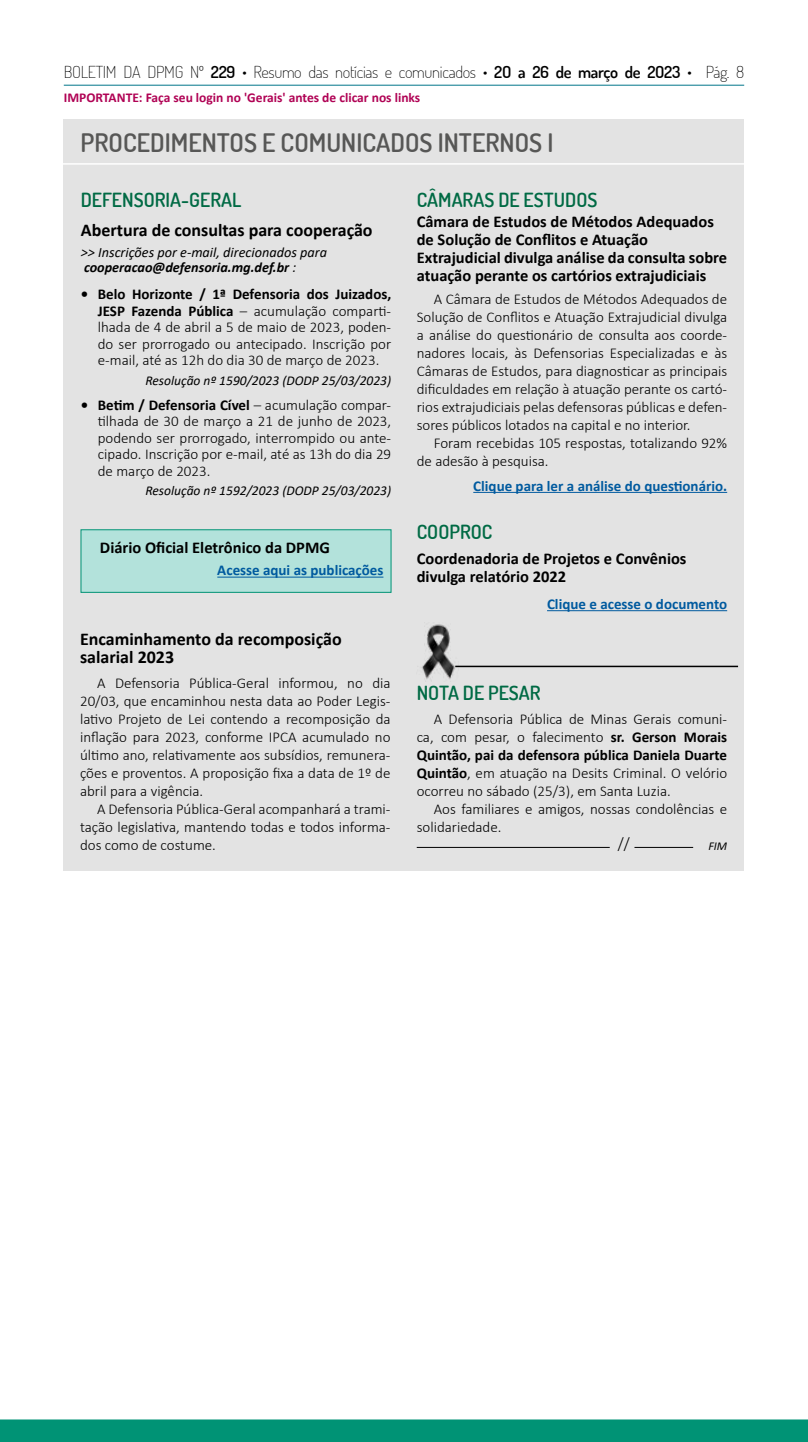
<style>
.page{position:relative;width:808px;height:1442px;background:#fff}
.page>*{position:absolute;margin:0;border:0;box-sizing:border-box;transform-origin:0 0}
.t1{font:600 25.5px "Dosis";color:#575756}
.t2{font:600 19.5px "Dosis";color:#006a44}
.t3{font:700 18px/18px "Calibri";color:#000}
.t4{font:700 16.5px/18px "Calibri";color:#000}
.t5{font:200 16.5px "Dosis";letter-spacing:-.02em;color:#000}
.t6{font:300 16.5px "Calibri";color:#000}
.t7{font:300 15px/18px "Calibri";color:#000;text-align:justify}
.t8{font:700 15px "Calibri";color:#005a9f}
.t9{font:italic 14.25px/15px "Calibri";color:#000}
.t10{font:italic 13.5px "Calibri";color:#000}
.t11{font:700 13.5px "Calibri";color:#b00254}
.t12{font:italic 12px "Calibri";color:#000}
.s1{font-weight:600}
.s2{font-weight:700}
</style>
<div class="page">
<div style="left:0;top:1419px;width:808px;height:22px;background:#009375"></div>
<hr style="left:64px;top:85px;width:680px;height:1px;background:#00768a">
<div style="left:64px;top:119px;width:680px;height:751px;background:#e3e3e3"></div>
<hr style="left:52px;top:163px;width:705px;height:2px;background:#fff">
<hr style="left:473px;top:492px;width:254px;height:1px;background:#005a9f">
<hr style="left:547px;top:610px;width:180px;height:1px;background:#005a9f">
<div style="left:81px;top:529px;width:310px;height:63px;background:#b3e2db;border:1px solid #009375"></div>
<hr style="left:217px;top:576px;width:166px;height:1px;background:#005a9f">
<hr style="left:455px;top:665px;width:283px;height:2px;background:#000">
<img style="left:421px;top:624px;width:37px;height:57px">
<hr style="left:417px;top:847px;width:193px;height:1px;background:#000">
<hr style="left:634px;top:847px;width:59px;height:1px;background:#000">
<p class="t5" style="left:64px;top:61px;width:682px">BOLETIM DA DPMG Nº <span class="s1">229</span> • Resumo das notícias e comunicados • <span class="s1">2O a 26 de março de 2O23</span> • Pág. 8</p>
<p class="t11" style="left:64px;top:88px;width:358px">IMPORTANTE: Faça seu login no 'Gerais' antes de clicar nos links</p>
<h1 class="t1" style="left:80px;top:127px;width:474px">PROCEDIMENTOS E COMUNICADOS INTERNOS I</h1>
<h2 class="t2" style="left:81px;top:187px;width:162px">DEFENSORIA-GERAL</h2>
<p class="t3" style="left:81px;top:221px;width:293px">Abertura de consultas para cooperação</p>
<p class="t9" style="left:81px;top:244px;width:248px">&gt;&gt; Inscrições por e-mail, direcionados para <span class="s2">cooperacao@defensoria.mg.def.br</span> :</p>
<p class="t7" style="left:98px;top:286px;width:295px;line-height:16.5px;text-indent:-17px"><span class="s2">• Belo Horizonte / 1ª Defensoria dos Juizados, JESP Fazenda Pública</span> – acumulação comparti&shy;lhada de 4 de abril a 5 de maio de 2023, poden&shy;do ser prorrogado ou antecipado. Inscrição por e-mail, até as 12h do dia 30 de março de 2023.</p>
<p class="t10" style="left:145px;top:371px;width:247px">Resolução nº 1590/2023 (DODP 25/03/2023)</p>
<p class="t7" style="left:98px;top:396px;width:295px;line-height:16.5px;text-indent:-17px"><span class="s2">• Betim / Defensoria Cível</span> – acumulação compar&shy;tilhada de 30 de março a 21 de junho de 2023, podendo ser prorrogado, interrompido ou ante&shy;cipado. Inscrição por e-mail, até as 13h do dia 29 de março de 2023.</p>
<p class="t10" style="left:145px;top:481px;width:247px">Resolução nº 1592/2023 (DODP 25/03/2023)</p>
<p class="t4" style="left:100px;top:538px;width:232px">Diário Oficial Eletrônico da DPMG</p>
<p class="t8" style="left:217px;top:560px;width:168px">Acesse aqui as publicações</p>
<p class="t3" style="left:80px;top:630px;width:263px">Encaminhamento da recomposição salarial 2023</p>
<p class="t7" style="left:80px;top:673px;width:312px;text-indent:17px">A Defensoria Pública-Geral informou, no dia 20/03, que encaminhou nesta data ao Poder Legis&shy;lativo Projeto de Lei contendo a recomposição da inflação para 2023, conforme IPCA acumulado no último ano, relativamente aos subsídios, remunera&shy;ções e proventos. A proposição fixa a data de 1º de abril para a vigência.</p>
<p class="t7" style="left:80px;top:799px;width:312px;text-indent:17px">A Defensoria Pública-Geral acompanhará a trami&shy;tação legislativa, mantendo todas e todos informa&shy;dos como de costume.</p>
<h2 class="t2" style="left:417px;top:187px;width:182px">CÂMARAS DE ESTUDOS</h2>
<p class="t4" style="left:417px;top:213px;width:312px">Câmara de Estudos de Métodos Adequados de Solução de Conflitos e Atuação Extrajudicial divulga análise da consulta sobre atuação perante os cartórios extrajudiciais</p>
<p class="t7" style="left:417px;top:289px;width:312px;text-indent:17px">A Câmara de Estudos de Métodos Adequados de Solução de Conflitos e Atuação Extrajudicial divulga a análise do questionário de consulta aos coorde&shy;nadores locais, às Defensorias Especializadas e às Câmaras de Estudos, para diagnosticar as principais dificuldades em relação à atuação perante os cartó&shy;rios extrajudiciais pelas defensoras públicas e defen&shy;sores públicos lotados na capital e no interior.</p>
<p class="t7" style="left:417px;top:433px;width:312px;text-indent:17px">Foram recebidas 105 respostas, totalizando 92% de adesão à pesquisa.</p>
<p class="t8" style="left:473px;top:475px;width:255px">Clique para ler a análise do questionário.</p>
<h2 class="t2" style="left:417px;top:519px;width:77px">COOPROC</h2>
<p class="t4" style="left:417px;top:549px;width:271px">Coordenadoria de Projetos e Convênios divulga relatório 2022</p>
<p class="t8" style="left:547px;top:593px;width:182px">Clique e acesse o documento</p>
<h2 class="t2" style="left:417px;top:679px;width:126px">NOTA DE PESAR</h2>
<p class="t7" style="left:417px;top:710px;width:312px;text-indent:17px">A Defensoria Pública de Minas Gerais comuni&shy;ca, com pesar, o falecimento <span class="s2">sr. Gerson Morais Quintão, pai da defensora pública Daniela Duarte Quintão</span>, em atuação na Desits Criminal. O velório ocorreu no sábado (25/3), em Santa Luzia.</p>
<p class="t7" style="left:417px;top:800px;width:312px;text-indent:17px">Aos familiares e amigos, nossas condolências e solidariedade.</p>
<p class="t6" style="left:618px;top:833px;width:13px">//</p>
<p class="t12" style="left:708px;top:837px;width:20px">FIM</p>
</div>
